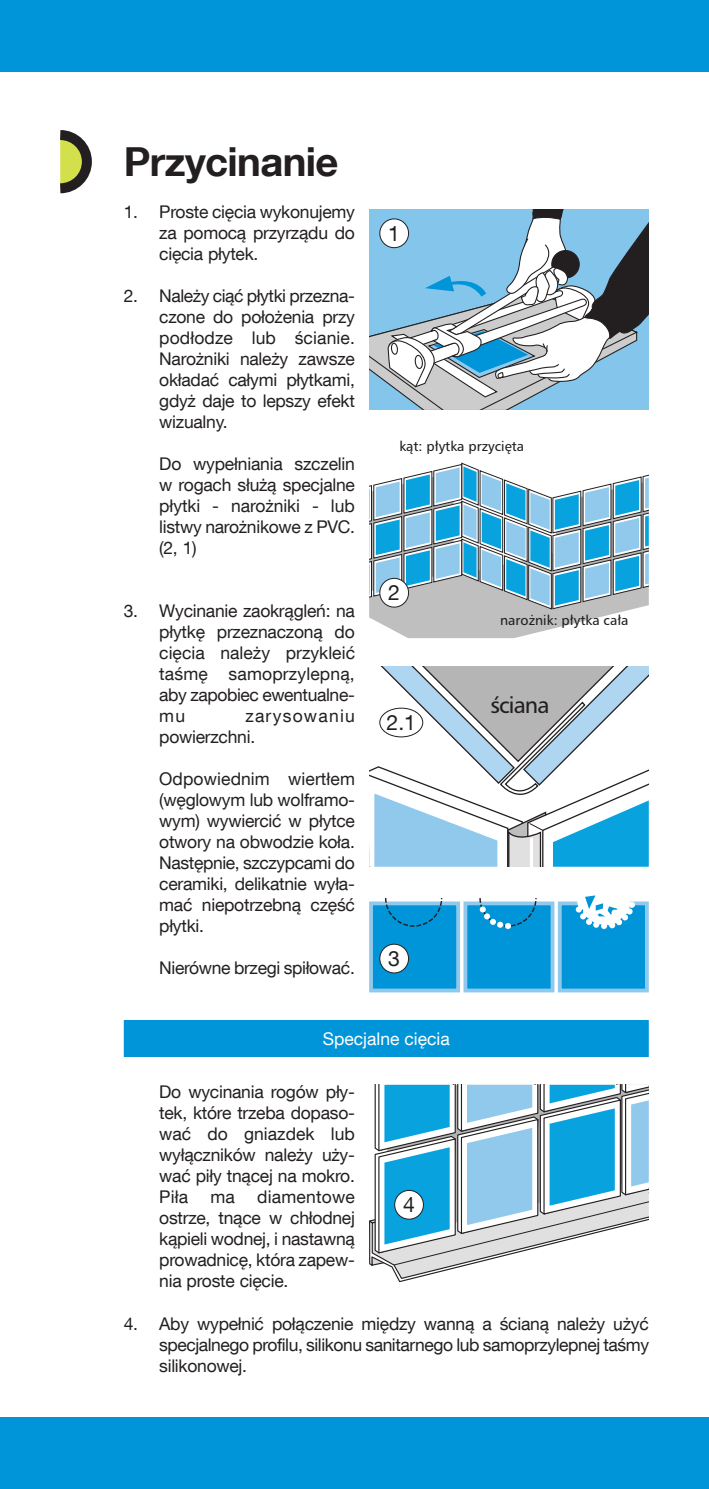
<style>
.page{position:relative;width:709px;height:1489px;background:#fff}
.page>*{position:absolute;margin:0;border:0;box-sizing:border-box;transform-origin:0 0}
.t1{font:700 40px "Helvetica Neue LT Com";letter-spacing:-.015em;color:#231f20}
.t2{font:22.75px "Humanist Triple Seven PL";letter-spacing:-.04em;color:#231f20}
.t3{font:21.25px "Helvetica Neue LT Com";color:#231f20}
.t4{font:17.5px/21px "Helvetica Neue LT Com";letter-spacing:-.015em;color:#231f20;text-align:justify}
.t5{font:17.5px/21px "Helvetica Neue LT Com";letter-spacing:.025em;color:#231f20}
.t6{font:17.5px "Helvetica Neue LT Com";color:#fff}
.t7{font:13.75px "Humanist Triple Seven PL";color:#231f20}
</style>
<div class="page">
<div style="left:0;top:0;width:709px;height:72px;background:#0095d9"></div>
<div style="left:0;top:1416px;width:709px;height:72px;background:#0095d9"></div>
<div style="left:124px;top:1020px;width:524px;height:36px;background:#0095d9"></div>
<hr style="left:124px;top:1019px;width:524px;height:2px;background:#0095d9">
<svg style="left:369px;top:209px;width:279px;height:200px"></svg>
<svg style="left:369px;top:462px;width:279px;height:176px"></svg>
<svg style="left:369px;top:1084px;width:279px;height:198px"></svg>
<svg style="left:369px;top:666px;width:279px;height:200px"></svg>
<div style="left:371px;top:903px;width:87px;height:87px;background:#0095d9"></div>
<div style="left:369px;top:901px;width:91px;height:91px;border:4px solid #91c9ed"></div>
<svg style="left:384px;top:898px;width:59px;height:29px"></svg>
<div style="left:465px;top:903px;width:87px;height:87px;background:#0095d9"></div>
<div style="left:463px;top:901px;width:91px;height:91px;border:4px solid #91c9ed"></div>
<div style="left:560px;top:903px;width:87px;height:87px;background:#0095d9"></div>
<div style="left:558px;top:901px;width:90px;height:91px;border:4px solid #91c9ed"></div>
<svg style="left:478px;top:898px;width:59px;height:29px"></svg>
<svg style="left:505px;top:922px;width:6px;height:7px"></svg>
<svg style="left:576px;top:895px;width:59px;height:33px"></svg>
<svg style="left:60px;top:130px;width:32px;height:64px"></svg>
<div style="left:380px;top:219px;width:28px;height:29px;background:#fff;border-radius:50%"></div>
<div style="left:379px;top:218px;width:30px;height:30px;border:1px solid #231f20;border-radius:50%"></div>
<div style="left:380px;top:578px;width:28px;height:29px;background:#fff;border-radius:50%"></div>
<div style="left:379px;top:578px;width:30px;height:29px;border:1px solid #231f20;border-radius:50%"></div>
<div style="left:380px;top:708px;width:43px;height:29px;background:#fff;border-radius:50%"></div>
<div style="left:379px;top:707px;width:44px;height:30px;border:1px solid #231f20;border-radius:50%"></div>
<div style="left:380px;top:944px;width:28px;height:28px;background:#fff;border-radius:50%"></div>
<div style="left:379px;top:943px;width:30px;height:30px;border:1px solid #231f20;border-radius:50%"></div>
<div style="left:395px;top:1190px;width:28px;height:29px;background:#fff;border-radius:50%"></div>
<div style="left:394px;top:1189px;width:30px;height:30px;border:1px solid #231f20;border-radius:50%"></div>
<h1 class="t1" style="left:124px;top:136px;width:216px">Przycinanie</h1>
<p class="t4" style="left:159px;top:201px;width:197px;text-indent:-35px">1. Proste cięcia wykonujemy za pomocą przyrządu do cięcia płytek.</p>
<p class="t4" style="left:159px;top:285px;width:197px;text-indent:-35px">2. Należy ciąć płytki przezna&shy;czone do położenia przy podłodze lub ścianie.<br>Narożniki należy zawsze okładać całymi płytkami, gdyż daje to lepszy efekt wizualny.</p>
<p class="t4" style="left:159px;top:453px;width:197px">Do wypełniania szczelin w rogach służą specjalne płytki - narożniki - lub listwy narożnikowe z PVC. (2, 1)</p>
<p class="t4" style="left:159px;top:600px;width:197px;text-indent:-35px">3. Wycinanie zaokrągleń: na płytkę przeznaczoną do cięcia należy przykleić taśmę samoprzylepną, aby zapobiec ewentualne&shy;mu</p>
<p class="t5" style="left:159px;top:705px;width:197px;text-indent:86px">zarysowaniu powierzchni.</p>
<p class="t4" style="left:159px;top:768px;width:197px">Odpowiednim wiertłem (węglowym lub wolframo&shy;wym) wywiercić w płytce otwory na obwodzie koła.<br>Następnie, szczypcami do ceramiki, delikatnie wyła&shy;mać niepotrzebną część płytki.</p>
<p class="t4" style="left:159px;top:957px;width:197px">Nierówne brzegi spiłować.</p>
<p class="t3" style="left:388px;top:220px;width:13px">1</p>
<p class="t7" style="left:399px;top:438px;width:126px">kàt: p∏ytka przyci´ta</p>
<p class="t3" style="left:388px;top:579px;width:13px">2</p>
<p class="t3" style="left:386px;top:709px;width:31px">2.1</p>
<p class="t7" style="left:500px;top:611px;width:130px">naro˝nik: p∏ytka ca∏a</p>
<h2 class="t2" style="left:490px;top:690px;width:60px">Êciana</h2>
<p class="t3" style="left:388px;top:945px;width:13px">3</p>
<p class="t6" style="left:323px;top:1027px;width:129px">Specjalne cięcia</p>
<p class="t4" style="left:159px;top:1081px;width:197px">Do wycinania rogów pły&shy;tek, które trzeba dopaso&shy;wać do gniazdek lub wyłączników należy uży&shy;wać piły tnącej na mokro.<br>Piła</p>
<p class="t4" style="left:159px;top:1186px;width:197px;text-indent:98px">diamentowe ostrze, tnące w chłodnej kąpieli wodnej, i nastawną prowadnicę, która zapew&shy;nia proste cięcie.</p>
<p class="t4" style="left:159px;top:1312px;width:491px;text-indent:-35px">4. Aby wypełnić połączenie między wanną a ścianą należy użyć specjalnego profilu, silikonu sanitarnego lub samoprzylepnej taśmy silikonowej.</p>
<p class="t4" style="left:210px;top:1186px;width:26px">ma</p>
<p class="t3" style="left:403px;top:1191px;width:13px">4</p>
</div>
